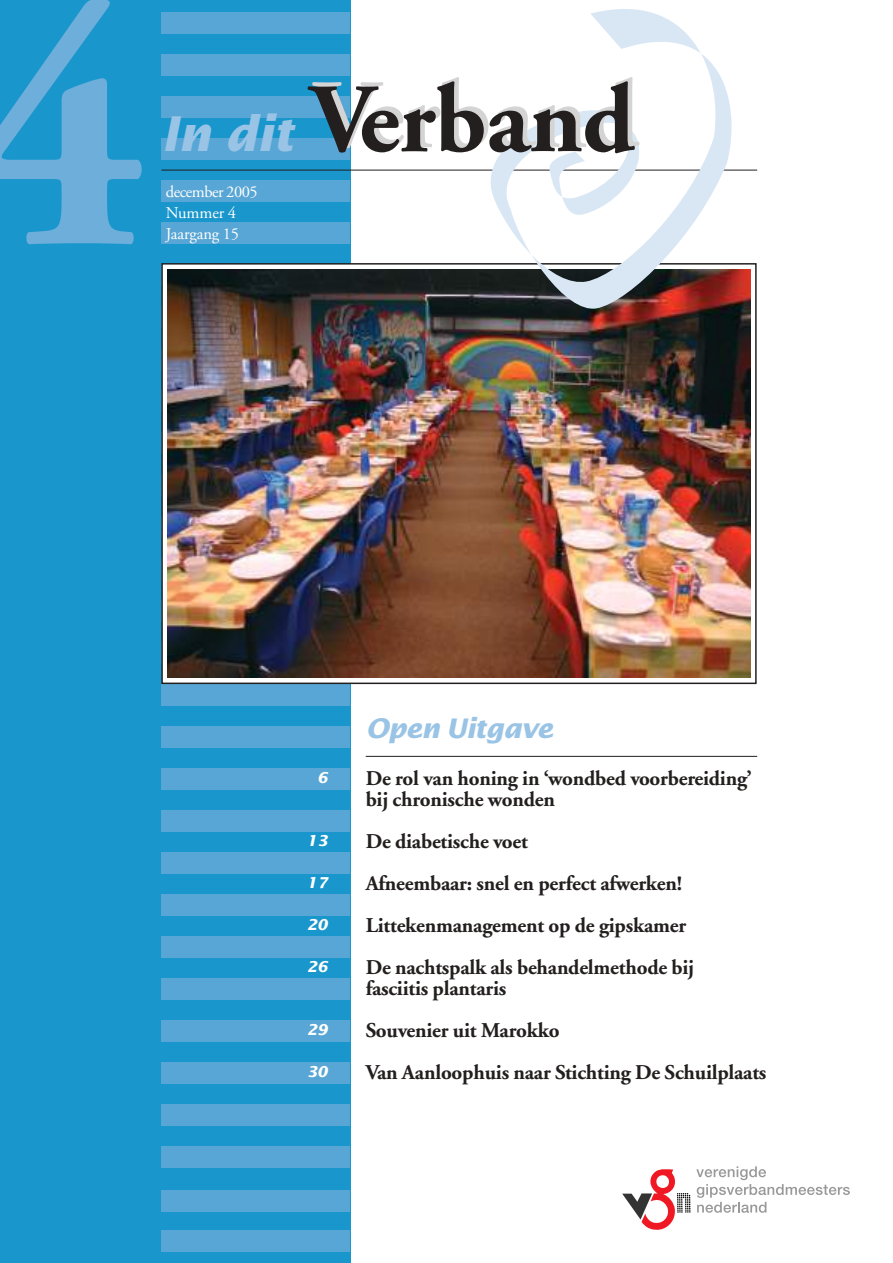
<style>
.page{position:relative;width:893px;height:1263px;background:#fff}
.page>*{position:absolute;margin:0;border:0;box-sizing:border-box;transform-origin:0 0}
.t1{font:700 345px "Adobe Garamond";color:#6eaeda}
.t2{font:700 97.5px "Adobe Garamond";letter-spacing:-.005em;color:#241f1f}
.t3{font:italic 700 27px "Lucida Sans";letter-spacing:-.03em;color:#9ac4e5}
.t4{font:700 21px/42px "Adobe Garamond";letter-spacing:-.01em;color:#241f1f}
.t5{font:16.5px/21px "Adobe Garamond";letter-spacing:-.03em;color:#fff}
.t6{font:italic 700 15px "Lucida Sans";letter-spacing:-.005em;color:#fff}
.s1{font-family:"Lucida Sans";font-style:italic;font-size:48px;color:#9ac4e5}
</style>
<div class="page">
<div style="left:0;top:0;width:350px;height:1263px;background:#1996cc"></div>
<svg style="left:622px;top:1166px;width:228px;height:64px"></svg>
<hr style="left:366px;top:756px;width:391px;height:1px;background:#241f1f">
<div style="left:161px;top:810px;width:189px;height:21px;background:#58a6d5"></div>
<div style="left:161px;top:852px;width:189px;height:21px;background:#58a6d5"></div>
<div style="left:161px;top:894px;width:189px;height:21px;background:#58a6d5"></div>
<div style="left:161px;top:936px;width:189px;height:21px;background:#58a6d5"></div>
<div style="left:161px;top:978px;width:189px;height:21px;background:#58a6d5"></div>
<div style="left:161px;top:1020px;width:189px;height:21px;background:#58a6d5"></div>
<div style="left:161px;top:1062px;width:189px;height:21px;background:#58a6d5"></div>
<div style="left:161px;top:1104px;width:189px;height:21px;background:#58a6d5"></div>
<div style="left:161px;top:1146px;width:189px;height:21px;background:#58a6d5"></div>
<div style="left:161px;top:1191px;width:189px;height:21px;background:#58a6d5"></div>
<div style="left:161px;top:1230px;width:189px;height:21px;background:#58a6d5"></div>
<div style="left:161px;top:768px;width:189px;height:21px;background:#58a6d5"></div>
<div style="left:161px;top:726px;width:189px;height:21px;background:#58a6d5"></div>
<div style="left:161px;top:684px;width:189px;height:21px;background:#58a6d5"></div>
<div style="left:161px;top:222px;width:189px;height:21px;background:#58a6d5"></div>
<div style="left:161px;top:180px;width:189px;height:21px;background:#58a6d5"></div>
<div style="left:161px;top:54px;width:189px;height:21px;background:#58a6d5"></div>
<div style="left:161px;top:96px;width:189px;height:21px;background:#58a6d5"></div>
<div style="left:161px;top:138px;width:189px;height:21px;background:#58a6d5"></div>
<div style="left:161px;top:12px;width:189px;height:21px;background:#58a6d5"></div>
<div style="left:162px;top:264px;width:594px;height:419px;background:#fff"></div>
<div style="left:161px;top:263px;width:596px;height:421px;border:2px solid #241f1f"></div>
<img style="left:168px;top:269px;width:582px;height:409px">
<hr style="left:161px;top:170px;width:596px;height:1px;background:#241f1f">
<svg style="left:481px;top:9px;width:262px;height:304px"></svg>
<h1 class="t1" style="left:-34px;top:-3px;width:181px">4</h1>
<h2 class="t2" style="left:161px;top:81px;width:475px"><span class="s1">In dit</span> Verband</h2>
<p class="t5" style="left:166px;top:182px;width:93px">december 2005<br>Nummer 4<br>Jaargang 15</p>
<p class="t6" style="left:317px;top:772px;width:12px">6</p>
<p class="t6" style="left:307px;top:835px;width:22px">13</p>
<p class="t6" style="left:307px;top:877px;width:22px">17</p>
<p class="t6" style="left:307px;top:919px;width:22px">20</p>
<p class="t6" style="left:307px;top:961px;width:22px">26</p>
<p class="t6" style="left:307px;top:1024px;width:22px">29</p>
<p class="t6" style="left:307px;top:1066px;width:22px">30</p>
<p class="t3" style="left:366px;top:717px;width:189px">Open Uitgave</p>
<p class="t4" style="left:366px;top:769px;width:388px;line-height:21px">De rol van honing in ‘wondbed voorbereiding’ bij chronische wonden</p>
<p class="t4" style="left:366px;top:822px;width:330px">De diabetische voet<br>Afneembaar: snel en perfect afwerken!<br>Littekenmanagement op de gipskamer De nachtspalk als behandelmethode bij</p>
<p class="t4" style="left:366px;top:969px;width:402px">fasciitis plantaris<br>Souvenier uit Marokko<br>Van Aanloophuis naar Stichting De Schuilplaats</p>
</div>
